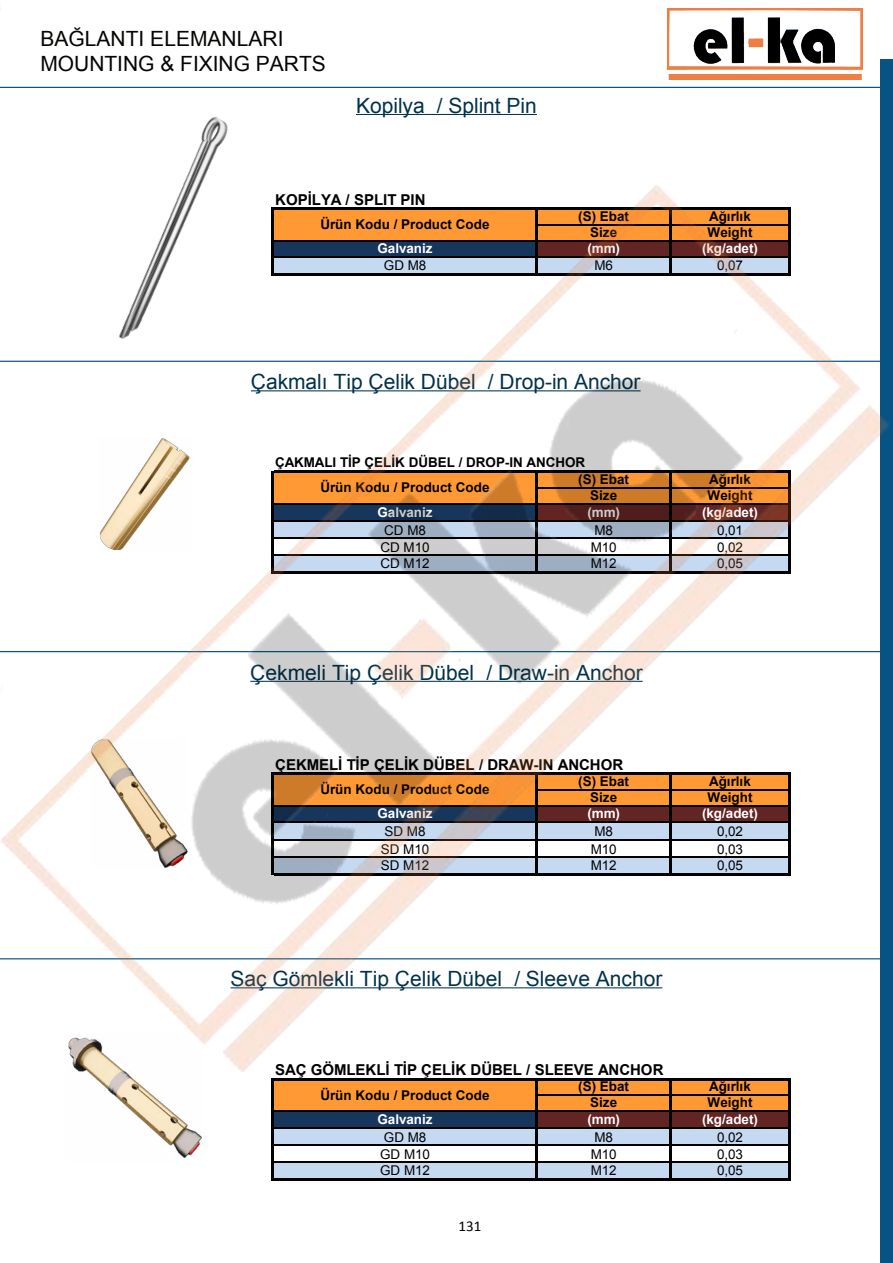
<style>
.page{position:relative;width:893px;height:1263px;background:#fff}
.page>*{position:absolute;margin:0;border:0;box-sizing:border-box;transform-origin:0 0}
.t1{font:21px "Arial";color:#00324b}
.t2{font:21px/25.2px "Arial";color:#050503}
.t3{font:700 15px "Arial";color:#000}
.t4{font:15px "Calibri";color:#000}
.t5{font:700 13.5px/17.2px "Arial";color:#000}
.t6{font:13.5px "Arial";letter-spacing:-.005em;color:#000}
.t7{font:700 13.5px "Arial";letter-spacing:-.005em;color:#fff}
</style>
<div class="page">
<img style="left:6px;top:86px;width:307px;height:99px">
<img style="left:95px;top:1078px;width:107px;height:80px">
<div style="left:880px;top:60px;width:13px;height:1203px;background:#075384"></div>
<hr style="left:0;top:87px;width:893px;height:1px;background:#075384">
<hr style="left:356px;top:114px;width:181px;height:1px;background:#00324b">
<img style="left:668px;top:9px;width:195px;height:70px">
<div style="left:273px;top:1079px;width:516px;height:32px;background:#f93"></div>
<div style="left:273px;top:1111px;width:263px;height:17px;background:#16365c"></div>
<div style="left:536px;top:1111px;width:253px;height:17px;background:#632523"></div>
<div style="left:273px;top:1128px;width:516px;height:17px;background:#c5d9f1"></div>
<div style="left:273px;top:1162px;width:516px;height:17px;background:#c5d9f1"></div>
<hr style="left:537px;top:1095px;width:132px;height:1px;background:#000">
<hr style="left:274px;top:1111px;width:261px;height:1px;background:#000">
<hr style="left:537px;top:1111px;width:132px;height:1px;background:#000">
<hr style="left:274px;top:1127px;width:261px;height:1px;background:#000">
<hr style="left:537px;top:1127px;width:132px;height:1px;background:#000">
<hr style="left:274px;top:1144px;width:261px;height:1px;background:#000">
<hr style="left:537px;top:1144px;width:132px;height:1px;background:#000">
<hr style="left:274px;top:1161px;width:261px;height:2px;background:#000">
<hr style="left:537px;top:1161px;width:132px;height:2px;background:#000">
<hr style="left:272px;top:1078px;width:2px;height:102px;background:#000">
<hr style="left:535px;top:1080px;width:2px;height:100px;background:#000">
<hr style="left:669px;top:1080px;width:2px;height:100px;background:#000">
<hr style="left:788px;top:1080px;width:2px;height:100px;background:#000">
<hr style="left:274px;top:1078px;width:516px;height:2px;background:#000">
<hr style="left:671px;top:1095px;width:117px;height:1px;background:#000">
<hr style="left:671px;top:1111px;width:117px;height:1px;background:#000">
<hr style="left:671px;top:1127px;width:117px;height:1px;background:#000">
<hr style="left:671px;top:1144px;width:117px;height:1px;background:#000">
<hr style="left:671px;top:1161px;width:117px;height:2px;background:#000">
<hr style="left:274px;top:1178px;width:516px;height:2px;background:#000">
<img style="left:0;top:185px;width:889px;height:893px">
<h1 class="t2" style="left:40px;top:27px;width:287px">BAĞLANTI ELEMANLARI<br>MOUNTING &amp; FIXING PARTS</h1>
<h1 class="t1" style="left:356px;top:95px;width:182px">Kopilya / Splint Pin</h1>
<p class="t3" style="left:275px;top:191px;width:152px">KOPİLYA / SPLIT PIN</p>
<p class="t5" style="left:320px;top:216px;width:171px">Ürün Kodu / Product Code</p>
<p class="t5" style="left:578px;top:207px;width:52px">(S) Ebat</p>
<p class="t5" style="left:709px;top:207px;width:43px">Ağırlık</p>
<p class="t5" style="left:590px;top:224px;width:28px">Size</p>
<p class="t5" style="left:708px;top:224px;width:46px">Weight</p>
<p class="t7" style="left:377px;top:241px;width:57px">Galvaniz</p>
<p class="t7" style="left:587px;top:241px;width:34px">(mm)</p>
<p class="t7" style="left:702px;top:241px;width:57px">(kg/adet)</p>
<p class="t6" style="left:384px;top:258px;width:44px">GD M8</p>
<p class="t6" style="left:594px;top:258px;width:20px">M6</p>
<p class="t6" style="left:717px;top:258px;width:28px">0,07</p>
<h1 class="t1" style="left:251px;top:371px;width:391px">Çakmalı Tip Çelik Dübel / Drop-in Anchor</h1>
<p class="t5" style="left:578px;top:453px;width:52px;text-indent:-303px">ÇAKMALI TİP ÇELİK DÜBEL / DROP-IN ANCHOR<br>(S) Ebat</p>
<p class="t5" style="left:709px;top:471px;width:43px">Ağırlık</p>
<p class="t5" style="left:320px;top:479px;width:171px">Ürün Kodu / Product Code</p>
<p class="t5" style="left:590px;top:487px;width:28px">Size</p>
<p class="t5" style="left:708px;top:487px;width:46px">Weight</p>
<p class="t7" style="left:377px;top:504px;width:57px">Galvaniz</p>
<p class="t7" style="left:587px;top:504px;width:34px">(mm)</p>
<p class="t7" style="left:702px;top:504px;width:57px">(kg/adet)</p>
<p class="t6" style="left:384px;top:522px;width:43px">CD M8</p>
<p class="t6" style="left:594px;top:522px;width:20px">M8</p>
<p class="t6" style="left:717px;top:522px;width:28px">0,01</p>
<p class="t6" style="left:380px;top:540px;width:51px">CD M10</p>
<p class="t6" style="left:591px;top:540px;width:27px">M10</p>
<p class="t6" style="left:717px;top:540px;width:28px">0,02</p>
<p class="t6" style="left:380px;top:556px;width:51px">CD M12</p>
<p class="t6" style="left:591px;top:556px;width:27px">M12</p>
<p class="t6" style="left:717px;top:556px;width:28px">0,05</p>
<h1 class="t1" style="left:250px;top:662px;width:394px">Çekmeli Tip Çelik Dübel / Draw-in Anchor</h1>
<p class="t3" style="left:275px;top:757px;width:349px">ÇEKMELİ TİP ÇELİK DÜBEL / DRAW-IN ANCHOR</p>
<p class="t5" style="left:578px;top:772px;width:52px">(S) Ebat</p>
<p class="t5" style="left:709px;top:772px;width:43px">Ağırlık</p>
<p class="t5" style="left:590px;top:789px;width:28px">Size</p>
<p class="t5" style="left:708px;top:789px;width:46px">Weight</p>
<p class="t7" style="left:377px;top:806px;width:57px">Galvaniz</p>
<p class="t7" style="left:587px;top:806px;width:34px">(mm)</p>
<p class="t7" style="left:702px;top:806px;width:57px">(kg/adet)</p>
<p class="t6" style="left:385px;top:824px;width:42px">SD M8</p>
<p class="t6" style="left:594px;top:824px;width:20px">M8</p>
<p class="t6" style="left:717px;top:824px;width:28px">0,02</p>
<p class="t6" style="left:381px;top:841px;width:50px">SD M10</p>
<p class="t6" style="left:591px;top:841px;width:27px">M10</p>
<p class="t6" style="left:717px;top:841px;width:28px">0,03</p>
<p class="t6" style="left:381px;top:857px;width:50px">SD M12</p>
<p class="t6" style="left:591px;top:857px;width:27px">M12</p>
<p class="t6" style="left:717px;top:857px;width:28px">0,05</p>
<p class="t5" style="left:320px;top:781px;width:171px">Ürün Kodu / Product Code</p>
<h1 class="t1" style="left:231px;top:968px;width:433px">Saç Gömlekli Tip Çelik Dübel / Sleeve Anchor</h1>
<p class="t3" style="left:275px;top:1062px;width:390px">SAÇ GÖMLEKLİ TİP ÇELİK DÜBEL / SLEEVE ANCHOR</p>
<p class="t5" style="left:578px;top:1078px;width:52px">(S) Ebat</p>
<p class="t5" style="left:709px;top:1078px;width:43px">Ağırlık</p>
<p class="t5" style="left:590px;top:1094px;width:28px">Size</p>
<p class="t5" style="left:708px;top:1094px;width:46px">Weight</p>
<p class="t7" style="left:377px;top:1111px;width:57px">Galvaniz</p>
<p class="t7" style="left:587px;top:1111px;width:34px">(mm)</p>
<p class="t7" style="left:702px;top:1111px;width:57px">(kg/adet)</p>
<p class="t6" style="left:384px;top:1129px;width:44px">GD M8</p>
<p class="t6" style="left:594px;top:1129px;width:20px">M8</p>
<p class="t6" style="left:717px;top:1129px;width:28px">0,02</p>
<p class="t6" style="left:380px;top:1147px;width:51px">GD M10</p>
<p class="t6" style="left:591px;top:1147px;width:27px">M10</p>
<p class="t6" style="left:717px;top:1147px;width:28px">0,03</p>
<p class="t6" style="left:380px;top:1163px;width:51px">GD M12</p>
<p class="t6" style="left:591px;top:1163px;width:27px">M12</p>
<p class="t6" style="left:717px;top:1163px;width:28px">0,05</p>
<p class="t5" style="left:320px;top:1086px;width:171px">Ürün Kodu / Product Code</p>
<p class="t4" style="left:458px;top:1218px;width:24px">131</p>
</div>
